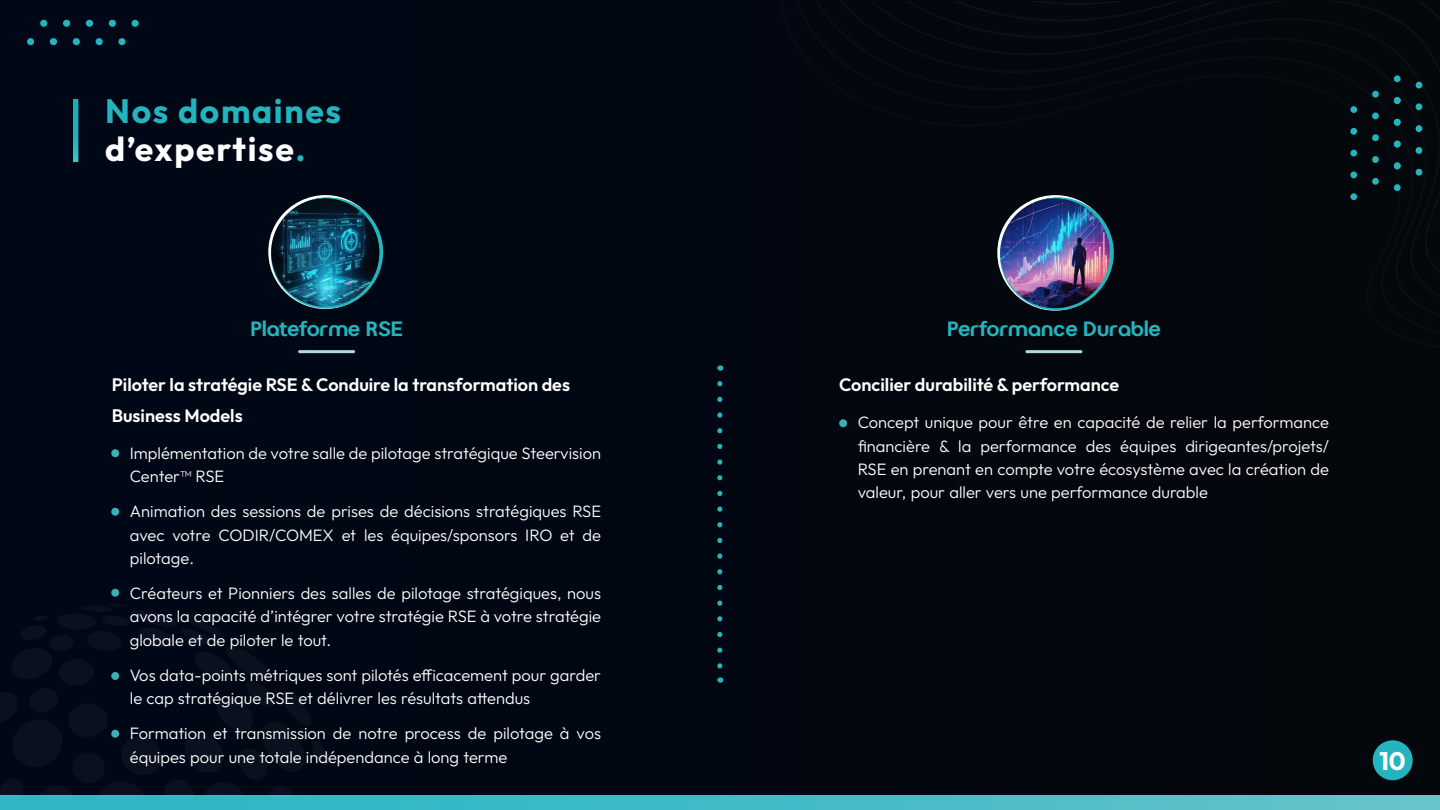
<style>
.page{position:relative;width:1440px;height:810px;background:#010712}
.page>*{position:absolute;margin:0;border:0;box-sizing:border-box;transform-origin:0 0}
.t1{font:700 33.75px/38.2px "Outfit";letter-spacing:.05em;color:#23b4be}
.t2{font:700 25.35px "Outfit";color:#fff}
.t3{font:700 20.25px "Gucina";color:#23b4be}
.t4{font:600 18px/30.8px "Outfit";color:#fff}
.t5{font:300 16.5px/23.2px "Outfit";color:#fff}
.s1{color:#fff}
</style>
<div class="page">
<svg style="left:0;top:796px;width:1440px;height:14px;background:#44bbc6"></svg>
<img style="left:262px;top:722px;width:42px;height:50px">
<img style="left:276px;top:692px;width:35px;height:35px">
<img style="left:217px;top:697px;width:36px;height:34px">
<img style="left:312px;top:741px;width:16px;height:23px">
<img style="left:242px;top:682px;width:35px;height:27px">
<img style="left:198px;top:782px;width:56px;height:14px">
<img style="left:263px;top:786px;width:38px;height:10px">
<img style="left:185px;top:734px;width:38px;height:38px">
<img style="left:234px;top:748px;width:36px;height:36px">
<img style="left:89px;top:781px;width:65px;height:15px">
<img style="left:117px;top:734px;width:44px;height:41px">
<img style="left:159px;top:780px;width:39px;height:16px">
<img style="left:13px;top:720px;width:49px;height:47px">
<img style="left:32px;top:785px;width:49px;height:11px">
<img style="left:69px;top:704px;width:43px;height:33px">
<img style="left:0;top:779px;width:26px;height:17px">
<img style="left:68px;top:752px;width:41px;height:36px">
<img style="left:11px;top:648px;width:41px;height:31px">
<img style="left:0;top:692px;width:21px;height:36px">
<img style="left:59px;top:659px;width:35px;height:26px">
<img style="left:29px;top:688px;width:29px;height:25px">
<img style="left:57px;top:614px;width:39px;height:15px">
<img style="left:21px;top:625px;width:25px;height:15px">
<img style="left:87px;top:631px;width:34px;height:20px">
<img style="left:33px;top:616px;width:15px;height:5px">
<img style="left:46px;top:635px;width:28px;height:17px">
<img style="left:131px;top:610px;width:46px;height:17px">
<img style="left:82px;top:606px;width:30px;height:6px">
<img style="left:139px;top:628px;width:35px;height:19px">
<img style="left:107px;top:604px;width:19px;height:3px">
<img style="left:102px;top:616px;width:27px;height:10px">
<img style="left:226px;top:647px;width:45px;height:33px">
<img style="left:186px;top:619px;width:35px;height:16px">
<img style="left:195px;top:651px;width:39px;height:28px">
<img style="left:233px;top:638px;width:23px;height:13px">
<img style="left:182px;top:628px;width:30px;height:16px">
<svg style="left:955px;top:2px;width:485px;height:271px"></svg>
<div style="left:40px;top:20px;width:7px;height:7px;background:#23b4be;border-radius:4px"></div>
<svg style="left:63px;top:20px;width:53px;height:7px"></svg>
<div style="left:132px;top:20px;width:7px;height:7px;background:#23b4be;border-radius:4px"></div>
<div style="left:27px;top:38px;width:7px;height:7px;background:#23b4be;border-radius:50%"></div>
<svg style="left:50px;top:38px;width:53px;height:7px"></svg>
<div style="left:118px;top:38px;width:8px;height:7px;background:#23b4be;border-radius:4px"></div>
<div style="left:1394px;top:184px;width:7px;height:7px;background:#23b4be;border-radius:3px"></div>
<div style="left:1416px;top:169px;width:6px;height:7px;background:#23b4be;border-radius:3px"></div>
<svg style="left:1416px;top:103px;width:6px;height:51px"></svg>
<div style="left:1416px;top:82px;width:6px;height:7px;background:#23b4be;border-radius:50%"></div>
<svg style="left:1394px;top:97px;width:7px;height:72px"></svg>
<div style="left:1394px;top:75px;width:7px;height:7px;background:#23b4be;border-radius:50%"></div>
<div style="left:1350px;top:193px;width:7px;height:7px;background:#23b4be;border-radius:3px"></div>
<svg style="left:1350px;top:128px;width:7px;height:50px"></svg>
<div style="left:1350px;top:106px;width:7px;height:7px;background:#23b4be;border-radius:3px"></div>
<div style="left:1372px;top:178px;width:7px;height:7px;background:#23b4be;border-radius:3px"></div>
<svg style="left:1372px;top:112px;width:7px;height:51px"></svg>
<div style="left:1372px;top:91px;width:7px;height:7px;background:#23b4be;border-radius:50%"></div>
<svg style="left:75px;top:102px;width:1px;height:58px"></svg>
<div style="left:1373px;top:740px;width:40px;height:40px;background:#23b4be;border-radius:50%"></div>
<div style="left:111px;top:449px;width:8px;height:8px;background:#3db7bd;border-radius:50%"></div>
<div style="left:111px;top:508px;width:8px;height:8px;background:#3db7bd;border-radius:50%"></div>
<div style="left:111px;top:589px;width:8px;height:8px;background:#3db7bd;border-radius:50%"></div>
<div style="left:839px;top:419px;width:8px;height:8px;background:#3db7bd;border-radius:50%"></div>
<hr style="left:298px;top:350px;width:57px;height:3px;background:#addcdd;border-radius:2px">
<hr style="left:1025px;top:350px;width:57px;height:3px;background:#addcdd;border-radius:2px">
<div style="left:111px;top:672px;width:8px;height:8px;background:#3db7bd;border-radius:50%"></div>
<div style="left:111px;top:730px;width:8px;height:8px;background:#3db7bd;border-radius:50%"></div>
<svg style="left:717px;top:384px;width:5px;height:299px"></svg>
<svg style="left:268px;top:195px;width:116px;height:114px"></svg>
<img style="left:271px;top:198px;width:108px;height:109px;border-radius:54px">
<svg style="left:996px;top:194px;width:118px;height:117px"></svg>
<img style="left:1000px;top:198px;width:110px;height:110px;border-radius:55px">
<h1 class="t1" style="left:105px;top:94px;width:237px">Nos domaines <span class="s1">d’expertise</span>.</h1>
<p class="t3" style="left:251px;top:316px;width:154px">Plateforme RSE</p>
<p class="t3" style="left:947px;top:316px;width:215px">Performance Durable</p>
<p class="t4" style="left:112px;top:370px;width:460px">Piloter la stratégie RSE &amp; Conduire la transformation des<br>Business Models</p>
<p class="t4" style="left:839px;top:370px;width:282px">Concilier durabilité &amp; performance</p>
<p class="t5" style="left:130px;top:442px;width:473px">Implémentation de votre salle de pilotage stratégique Steervision<br>Center™ RSE</p>
<p class="t5" style="left:130px;top:500px;width:473px;text-align:justify">Animation des sessions de prises de décisions stratégiques RSE avec votre CODIR/COMEX et les équipes/sponsors IRO et de pilotage.</p>
<p class="t5" style="left:130px;top:582px;width:473px;text-align:justify">Créateurs et Pionniers des salles de pilotage stratégiques, nous avons la capacité d’intégrer votre stratégie RSE à votre stratégie globale et de piloter le tout.</p>
<p class="t5" style="left:130px;top:664px;width:473px">Vos data-points métriques sont pilotés efficacement pour garder le cap stratégique RSE et délivrer les résultats attendus</p>
<p class="t5" style="left:130px;top:722px;width:473px">Formation et transmission de notre process de pilotage à vos équipes pour une totale indépendance à long terme</p>
<p class="t5" style="left:858px;top:411px;width:473px;text-align:justify">Concept unique pour être en capacité de relier la performance financière &amp; la performance des équipes dirigeantes/projets/ RSE en prenant en compte votre écosystème avec la création de valeur, pour aller vers une performance durable</p>
<h2 class="t2" style="left:1379px;top:744px;width:28px">10</h2>
</div>
